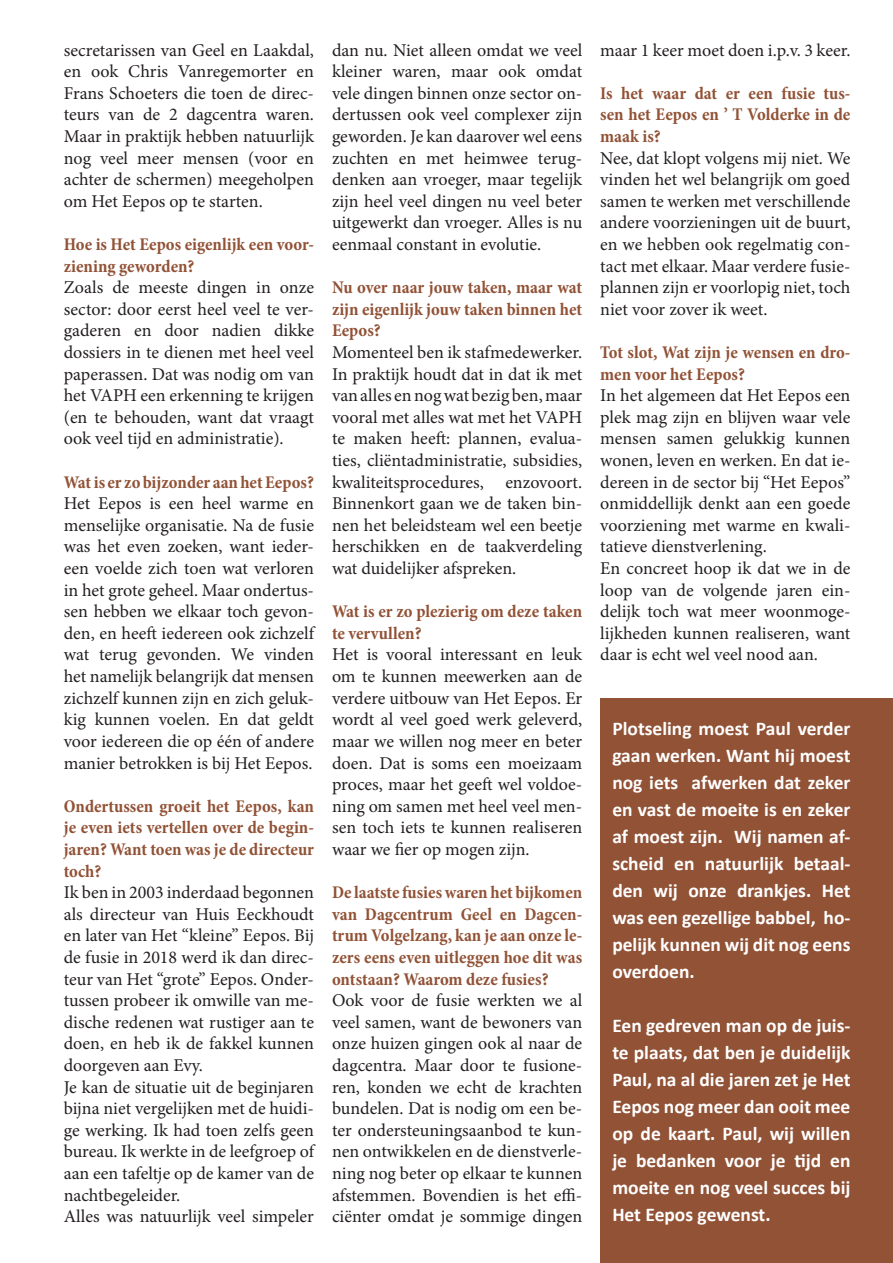
<style>
.page{position:relative;width:893px;height:1263px;background:#fff}
.page>*{position:absolute;margin:0;border:0;box-sizing:border-box;transform-origin:0 0}
.t1{font:700 19.5px/27px "Calibri";color:#fff;text-align:justify}
.t2{font:18px/21.6px "Minion Pro";color:#231f20;text-align:justify}
.t3{font:700 condensed 18px/21.6px "Minion Pro";color:#915236;text-align:justify}
</style>
<div class="page">
<div style="left:600px;top:699px;width:293px;height:564px;background:#915236"></div>
<p class="t2" style="left:64px;top:39px;width:252px">secretarissen van Geel en Laakdal, en ook Chris Vanregemorter en Frans Schoeters die toen de direc&shy;teurs van de 2 dagcentra waren.<br>Maar in praktijk hebben natuurlijk nog veel meer mensen (voor en achter de schermen) meegeholpen om Het Eepos op te starten.</p>
<p class="t3" style="left:64px;top:233px;width:252px">Hoe is Het Eepos eigenlijk een voor&shy;ziening geworden?</p>
<p class="t2" style="left:64px;top:277px;width:252px">Zoals de meeste dingen in onze sector: door eerst heel veel te ver&shy;gaderen en door nadien dikke dossiers in te dienen met heel veel paperassen. Dat was nodig om van het VAPH een erkenning te krijgen (en te behouden, want dat vraagt ook veel tijd en administratie).</p>
<p class="t3" style="left:64px;top:471px;width:252px">Wat is er zo bijzonder aan het Eepos?</p>
<p class="t2" style="left:64px;top:493px;width:252px">Het Eepos is een heel warme en menselijke organisatie. Na de fusie was het even zoeken, want ieder&shy;een voelde zich toen wat verloren in het grote geheel. Maar ondertus&shy;sen hebben we elkaar toch gevon&shy;den, en heeft iedereen ook zichzelf wat terug gevonden. We vinden het namelijk belangrijk dat mensen zichzelf kunnen zijn en zich geluk&shy;kig kunnen voelen. En dat geldt voor iedereen die op één of andere manier betrokken is bij Het Eepos.</p>
<p class="t3" style="left:64px;top:795px;width:252px">Ondertussen groeit het Eepos, kan je even iets vertellen over de begin&shy;jaren? Want toen was je de directeur toch?</p>
<p class="t2" style="left:64px;top:882px;width:252px;text-align:left">Ik ben in 2003 inderdaad begonnen als directeur van Huis Eeckhoudt en later van Het “kleine” Eepos. Bij de fusie in 2018 werd ik dan direc&shy;teur van Het “grote” Eepos. Onder&shy;tussen probeer ik omwille van me&shy;dische redenen wat rustiger aan te doen, en heb ik de fakkel kunnen doorgeven aan Evy.<br>Je kan de situatie uit de beginjaren bijna niet vergelijken met de huidi&shy;ge werking. Ik had toen zelfs geen bureau. Ik werkte in de leefgroep of aan een tafeltje op de kamer van de nachtbegeleider.<br>Alles was natuurlijk veel simpeler</p>
<p class="t2" style="left:332px;top:39px;width:252px">dan nu. Niet alleen omdat we veel kleiner waren, maar ook omdat vele dingen binnen onze sector on&shy;dertussen ook veel complexer zijn geworden. Je kan daarover wel eens zuchten en met heimwee terug&shy;denken aan vroeger, maar tegelijk zijn heel veel dingen nu veel beter uitgewerkt dan vroeger. Alles is nu eenmaal constant in evolutie.</p>
<p class="t3" style="left:332px;top:277px;width:252px">Nu over naar jouw taken, maar wat zijn eigenlijk jouw taken binnen het Eepos?</p>
<p class="t2" style="left:332px;top:342px;width:252px">Momenteel ben ik stafmedewerker.<br>In praktijk houdt dat in dat ik met van alles en nog wat bezig ben, maar vooral met alles wat met het VAPH te maken heeft: plannen, evalua&shy;ties, cliëntadministratie, subsidies, kwaliteitsprocedures, enzovoort.<br>Binnenkort gaan we de taken bin&shy;nen het beleidsteam wel een beetje herschikken en de taakverdeling wat duidelijker afspreken.</p>
<p class="t3" style="left:332px;top:601px;width:252px">Wat is er zo plezierig om deze taken te vervullen?</p>
<p class="t2" style="left:332px;top:644px;width:252px">Het is vooral interessant en leuk om te kunnen meewerken aan de verdere uitbouw van Het Eepos. Er wordt al veel goed werk geleverd, maar we willen nog meer en beter doen. Dat is soms een moeizaam proces, maar het geeft wel voldoe&shy;ning om samen met heel veel men&shy;sen toch iets te kunnen realiseren waar we fier op mogen zijn.</p>
<p class="t3" style="left:332px;top:881px;width:252px">De laatste fusies waren het bijkomen van Dagcentrum Geel en Dagcen&shy;trum Volgelzang, kan je aan onze le&shy;zers eens even uitleggen hoe dit was ontstaan? Waarom deze fusies?</p>
<p class="t2" style="left:332px;top:990px;width:252px">Ook voor de fusie werkten we al veel samen, want de bewoners van onze huizen gingen ook al naar de dagcentra. Maar door te fusione&shy;ren, konden we echt de krachten bundelen. Dat is nodig om een be&shy;ter ondersteuningsaanbod te kun&shy;nen ontwikkelen en de dienstverle&shy;ning nog beter op elkaar te kunnen afstemmen. Bovendien is het effi&shy;ciënter omdat je sommige dingen</p>
<p class="t2" style="left:600px;top:39px;width:252px">maar 1 keer moet doen i.p.v. 3 keer.</p>
<p class="t3" style="left:600px;top:82px;width:252px">Is het waar dat er een fusie tus&shy;sen het Eepos en ’ T Volderke in de maak is?</p>
<p class="t2" style="left:600px;top:147px;width:252px">Nee, dat klopt volgens mij niet. We vinden het wel belangrijk om goed samen te werken met verschillende andere voorzieningen uit de buurt, en we hebben ook regelmatig con&shy;tact met elkaar. Maar verdere fusie&shy;plannen zijn er voorlopig niet, toch niet voor zover ik weet.</p>
<p class="t3" style="left:600px;top:341px;width:252px">Tot slot, Wat zijn je wensen en dro&shy;men voor het Eepos?</p>
<p class="t2" style="left:600px;top:385px;width:252px;text-align:left">In het algemeen dat Het Eepos een plek mag zijn en blijven waar vele mensen samen gelukkig kunnen wonen, leven en werken. En dat ie&shy;dereen in de sector bij “Het Eepos” onmiddellijk denkt aan een goede voorziening met warme en kwali&shy;tatieve dienstverlening.<br>En concreet hoop ik dat we in de loop van de volgende jaren ein&shy;delijk toch wat meer woonmoge&shy;lijkheden kunnen realiseren, want daar is echt wel veel nood aan.</p>
<p class="t1" style="left:612px;top:715px;width:240px">Plotseling moest Paul verder gaan werken. Want hij moest nog iets afwerken dat zeker en vast de moeite is en zeker af moest zijn. Wij namen af&shy;scheid en natuurlijk betaal&shy;den wij onze drankjes. Het was een gezellige babbel, ho&shy;pelijk kunnen wij dit nog eens overdoen.</p>
<p class="t1" style="left:612px;top:1012px;width:240px">Een gedreven man op de juis&shy;te plaats, dat ben je duidelijk Paul, na al die jaren zet je Het Eepos nog meer dan ooit mee op de kaart. Paul, wij willen je bedanken voor je tijd en moeite en nog veel succes bij Het Eepos gewenst.</p>
</div>
